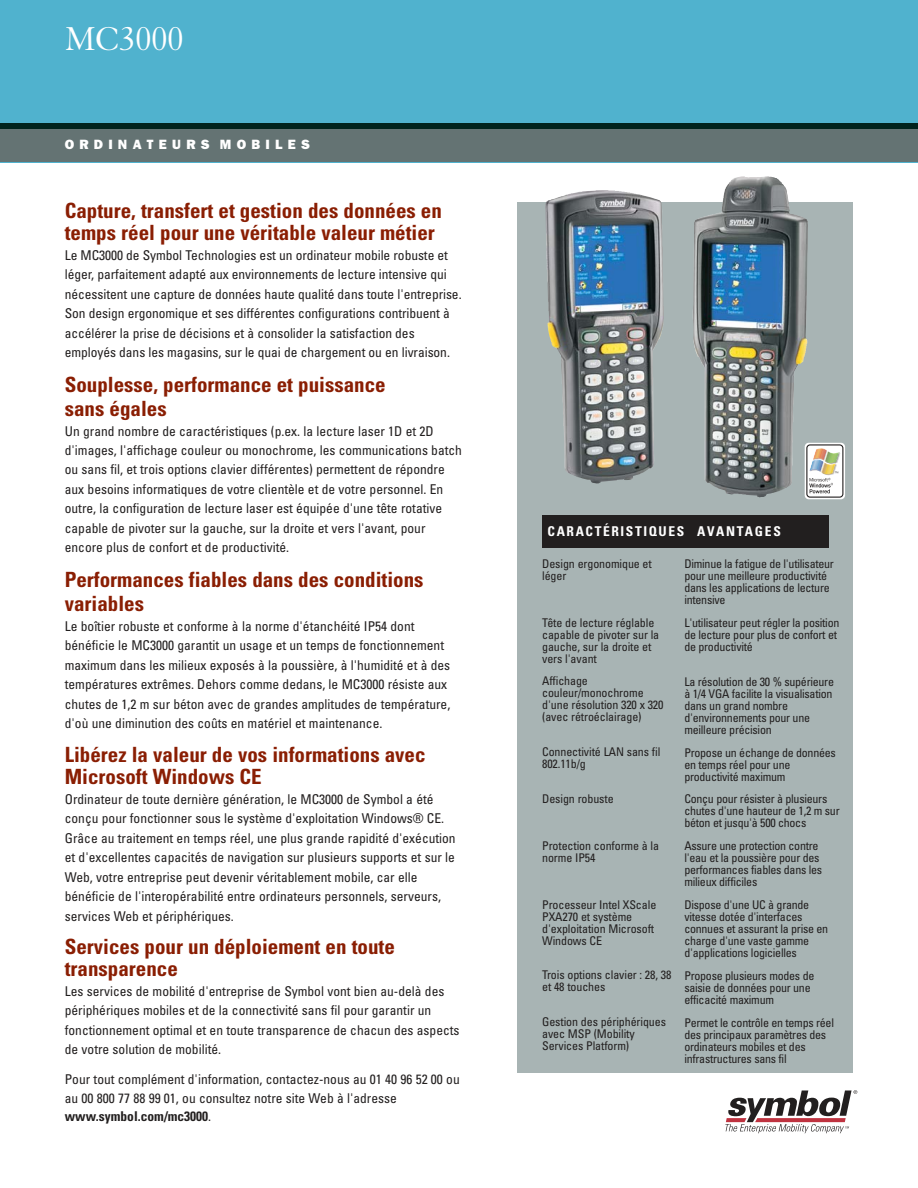
<style>
.page{position:relative;width:918px;height:1188px;background:#fff}
.page>*{position:absolute;margin:0;border:0;box-sizing:border-box;transform-origin:0 0}
.t1{font:36px "Granjon LT Std";color:#fff}
.t2{font:700 condensed 21px/22.5px "Univers LT Std";color:#8a1e03}
.t3{font:condensed 13.5px/19.5px "Univers LT Std";color:#221f1f}
.t4{font:700 condensed 13.5px "Univers LT Std";letter-spacing:.12em;color:#fff}
.t5{font:13.5px "ITC Franklin Gothic Std Hvy";color:#fff}
.t6{font:condensed 12px/12px "Univers LT Std";letter-spacing:-.02em;color:#221f1f}
.s1{font-weight:700}
</style>
<div class="page">
<div style="left:518px;top:202px;width:335px;height:871px;background:#a8b4b4"></div>
<div style="left:0;top:0;width:918px;height:162px;background:#50b2ce"></div>
<div style="left:542px;top:515px;width:287px;height:33px;background:#221f1f"></div>
<div style="left:0;top:126px;width:918px;height:36px;background:#647373"></div>
<div style="left:0;top:123px;width:918px;height:5px;background:#00231d"></div>
<svg style="left:725px;top:1090px;width:132px;height:43px"></svg>
<img style="left:545px;top:190px;width:119px;height:294px">
<img style="left:693px;top:176px;width:115px;height:322px">
<svg style="left:805px;top:443px;width:40px;height:56px"></svg>
<div style="left:807px;top:445px;width:36px;height:52px;background:#fff;border-radius:3px"></div>
<div style="left:806px;top:444px;width:37px;height:54px;border:1px solid #221f1f;border-radius:3px"></div>
<svg style="left:809px;top:448px;width:31px;height:45px"></svg>
<h1 class="t1" style="left:65px;top:24px;width:120px">MC3000</h1>
<p class="t5" style="left:65px;top:139px;width:247px">O R D I N A T E U R S M O B I L E S</p>
<h2 class="t2" style="left:65px;top:201px;width:379px">Capture, transfert et gestion des données en temps réel pour une véritable valeur métier</h2>
<p class="t3" style="left:65px;top:247px;width:398px">Le MC3000 de Symbol Technologies est un ordinateur mobile robuste et léger, parfaitement adapté aux environnements de lecture intensive qui nécessitent une capture de données haute qualité dans toute l'entreprise.<br>Son design ergonomique et ses différentes configurations contribuent à accélérer la prise de décisions et à consolider la satisfaction des employés dans les magasins, sur le quai de chargement ou en livraison.</p>
<h2 class="t2" style="left:65px;top:375px;width:322px;line-height:24px">Souplesse, performance et puissance sans égales</h2>
<p class="t3" style="left:65px;top:423px;width:399px">Un grand nombre de caractéristiques (p.ex. la lecture laser 1D et 2D d'images, l'affichage couleur ou monochrome, les communications batch ou sans fil, et trois options clavier différentes) permettent de répondre aux besoins informatiques de votre clientèle et de votre personnel. En outre, la configuration de lecture laser est équipée d'une tête rotative capable de pivoter sur la gauche, sur la droite et vers l'avant, pour encore plus de confort et de productivité.</p>
<h2 class="t2" style="left:65px;top:570px;width:360px;line-height:24px">Performances fiables dans des conditions variables</h2>
<p class="t3" style="left:65px;top:618px;width:387px">Le boîtier robuste et conforme à la norme d'étanchéité IP54 dont bénéficie le MC3000 garantit un usage et un temps de fonctionnement maximum dans les milieux exposés à la poussière, à l'humidité et à des températures extrêmes. Dehors comme dedans, le MC3000 résiste aux chutes de 1,2 m sur béton avec de grandes amplitudes de température, d'où une diminution des coûts en matériel et maintenance.</p>
<h2 class="t2" style="left:65px;top:745px;width:362px">Libérez la valeur de vos informations avec<br>Microsoft Windows CE</h2>
<p class="t3" style="left:65px;top:791px;width:392px">Ordinateur de toute dernière génération, le MC3000 de Symbol a été conçu pour fonctionner sous le système d'exploitation Windows® CE.<br>Grâce au traitement en temps réel, une plus grande rapidité d'exécution et d'excellentes capacités de navigation sur plusieurs supports et sur le Web, votre entreprise peut devenir véritablement mobile, car elle bénéficie de l'interopérabilité entre ordinateurs personnels, serveurs, services Web et périphériques.</p>
<h2 class="t2" style="left:65px;top:938px;width:332px">Services pour un déploiement en toute transparence</h2>
<p class="t3" style="left:65px;top:983px;width:396px">Les services de mobilité d'entreprise de Symbol vont bien au-delà des périphériques mobiles et de la connectivité sans fil pour garantir un fonctionnement optimal et en toute transparence de chacun des aspects de votre solution de mobilité.</p>
<p class="t3" style="left:65px;top:1071px;width:396px;line-height:18.8px">Pour tout complément d'information, contactez-nous au 01 40 96 52 00 ou au 00 800 77 88 99 01, ou consultez notre site Web à l'adresse <span class="s1">www.symbol.com/mc3000</span>.</p>
<p class="t4" style="left:548px;top:526px;width:235px">CARACTÉRISTIQUES AVANTAGES</p>
<p class="t6" style="left:542px;top:559px;width:111px">Design ergonomique et léger</p>
<p class="t6" style="left:542px;top:618px;width:119px">Tête de lecture réglable capable de pivoter sur la gauche, sur la droite et vers l'avant</p>
<p class="t6" style="left:542px;top:677px;width:123px">Affichage couleur/monochrome d'une résolution 320 x 320 (avec rétroéclairage)</p>
<p class="t6" style="left:542px;top:747px;width:120px">Connectivité LAN sans fil<br>802.11b/g</p>
<p class="t6" style="left:542px;top:794px;width:73px">Design robuste</p>
<p class="t6" style="left:542px;top:841px;width:118px">Protection conforme à la norme IP54</p>
<p class="t6" style="left:542px;top:900px;width:116px">Processeur Intel XScale<br>PXA270 et système d'exploitation Microsoft<br>Windows CE</p>
<p class="t6" style="left:542px;top:971px;width:131px">Trois options clavier : 28, 38 et 48 touches</p>
<p class="t6" style="left:542px;top:1017px;width:125px">Gestion des périphériques avec MSP (Mobility<br>Services Platform)</p>
<p class="t6" style="left:684px;top:559px;width:151px">Diminue la fatigue de l'utilisateur pour une meilleure productivité dans les applications de lecture intensive</p>
<p class="t6" style="left:684px;top:618px;width:157px">L'utilisateur peut régler la position de lecture pour plus de confort et de productivité</p>
<p class="t6" style="left:684px;top:677px;width:151px">La résolution de 30 % supérieure à 1/4 VGA facilite la visualisation dans un grand nombre d'environnements pour une meilleure précision</p>
<p class="t6" style="left:684px;top:748px;width:153px">Propose un échange de données en temps réel pour une productivité maximum</p>
<p class="t6" style="left:684px;top:795px;width:157px">Conçu pour résister à plusieurs chutes d'une hauteur de 1,2 m sur béton et jusqu'à 500 chocs</p>
<p class="t6" style="left:684px;top:841px;width:139px">Assure une protection contre l'eau et la poussière pour des performances fiables dans les milieux difficiles</p>
<p class="t6" style="left:684px;top:900px;width:145px">Dispose d'une UC à grande vitesse dotée d'interfaces connues et assurant la prise en charge d'une vaste gamme d'applications logicielles</p>
<p class="t6" style="left:684px;top:971px;width:132px">Propose plusieurs modes de saisie de données pour une efficacité maximum</p>
<p class="t6" style="left:684px;top:1018px;width:151px">Permet le contrôle en temps réel des principaux paramètres des ordinateurs mobiles et des infrastructures sans fil</p>
</div>
